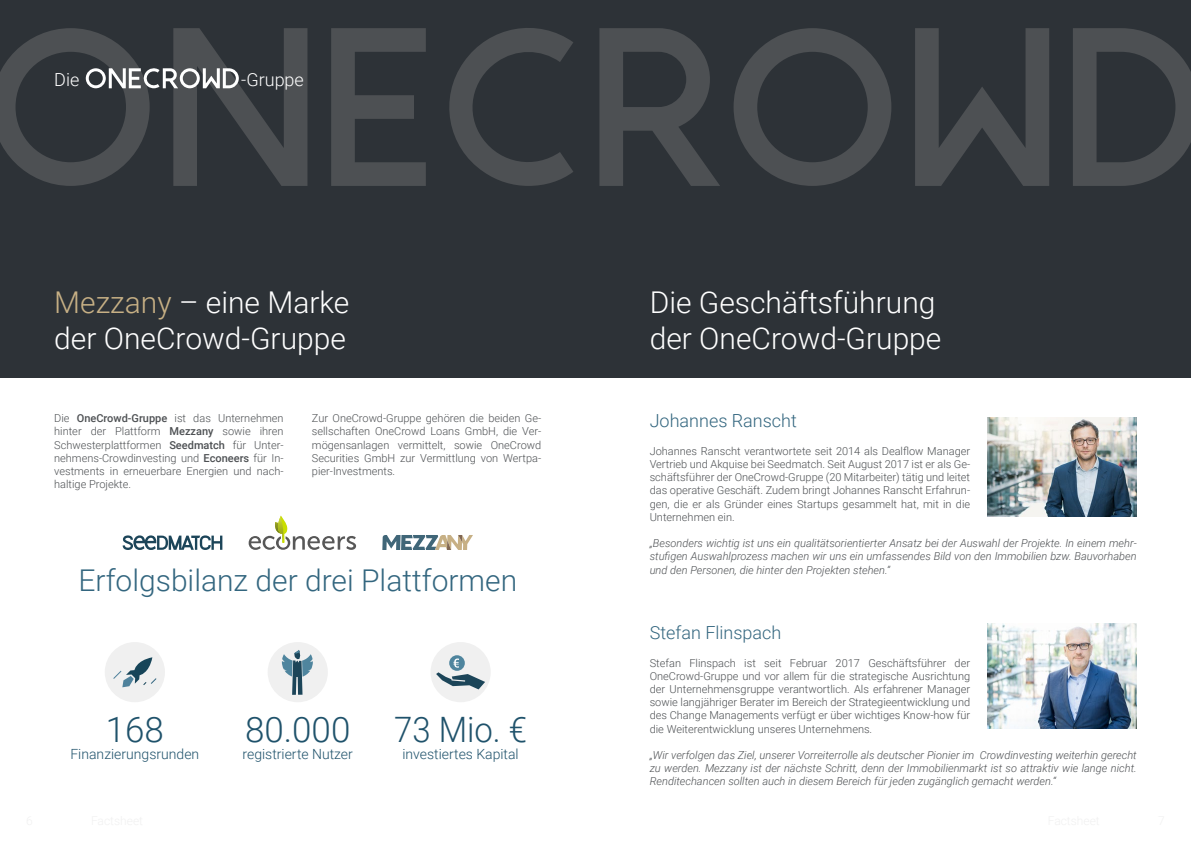
<style>
.page{position:relative;width:1191px;height:842px;background:#fff}
.page>*{position:absolute;margin:0;border:0;box-sizing:border-box;transform-origin:0 0}
.t1{font:300 35px "Roboto";color:#1f526b}
.t2{font:300 35px "Roboto";color:#1f526b;scale:.94 1}
.t3{font:300 30px/36px "Roboto";color:#fff}
.t4{font:300 30px "Roboto";color:#33667f}
.t5{font:300 18px "Roboto";color:#33667f}
.t6{font:300 18px "Roboto";color:#fff}
.t7{font:300 14px "Roboto";color:#1f526b}
.t8{font:300 11px/13.2px "Roboto";color:#4d5053;text-align:justify}
.t9{font:italic 300 11px/13.2px "Roboto";color:#4d5053;text-align:justify}
.s1{color:#c7b085}
.s2{font-weight:500}
</style>
<div class="page">
<div style="left:0;top:0;width:1191px;height:377px;background:#2d3237"></div>
<svg style="left:449px;top:28px;width:124px;height:158px"></svg>
<svg style="left:1073px;top:28px;width:118px;height:158px"></svg>
<svg style="left:733px;top:28px;width:158px;height:158px"></svg>
<svg style="left:915px;top:28px;width:134px;height:158px"></svg>
<svg style="left:599px;top:28px;width:121px;height:158px"></svg>
<svg style="left:331px;top:28px;width:95px;height:158px"></svg>
<div style="left:105px;top:642px;width:60px;height:60px;background:#f0f0f0;border-radius:50%"></div>
<svg style="left:113px;top:657px;width:43px;height:30px"></svg>
<div style="left:268px;top:642px;width:60px;height:60px;background:#f0f0f0;border-radius:50%"></div>
<svg style="left:282px;top:650px;width:31px;height:45px"></svg>
<div style="left:430px;top:642px;width:61px;height:60px;background:#f0f0f0;border-radius:50%"></div>
<svg style="left:449px;top:655px;width:16px;height:16px"></svg>
<svg style="left:436px;top:658px;width:49px;height:31px"></svg>
<svg style="left:0;top:28px;width:307px;height:158px"></svg>
<img style="left:987px;top:417px;width:149px;height:100px">
<img style="left:987px;top:623px;width:149px;height:106px">
<svg style="left:123px;top:535px;width:99px;height:15px"></svg>
<svg style="left:248px;top:516px;width:108px;height:34px"></svg>
<svg style="left:382px;top:535px;width:91px;height:15px"></svg>
<h3 class="t6" style="left:54px;top:67px;width:27px">Die</h3>
<h3 class="t6" style="left:241px;top:67px;width:64px">-Gruppe</h3>
<h2 class="t3" style="left:54px;top:283px;width:297px"><span class="s1">Mezzany</span> – eine Marke der OneCrowd-Gruppe</h2>
<p class="t8" style="left:54px;top:411px;width:231px">Die <span class="s2">OneCrowd-Gruppe</span> ist das Unternehmen hinter der Plattform <span class="s2">Mezzany</span> sowie ihren Schwesterplattformen <span class="s2">Seedmatch</span> für Unter&shy;nehmens-Crowdinvesting und <span class="s2">Econeers</span> für In&shy;vestments in erneuerbare Energien und nach&shy;haltige Projekte.</p>
<p class="t8" style="left:312px;top:411px;width:231px">Zur OneCrowd-Gruppe gehören die beiden Ge&shy;sellschaften OneCrowd Loans GmbH, die Ver&shy;mögensanlagen vermittelt, sowie OneCrowd Securities GmbH zur Vermittlung von Wertpa&shy;pier-Investments.</p>
<h2 class="t4" style="left:78px;top:559px;width:440px">Erfolgsbilanz der drei Plattformen</h2>
<h1 class="t1" style="left:106px;top:705px;width:60px">168</h1>
<p class="t7" style="left:70px;top:744px;width:130px">Finanzierungsrunden</p>
<h1 class="t1" style="left:245px;top:705px;width:107px">80.000</h1>
<p class="t7" style="left:242px;top:744px;width:112px">registrierte Nutzer</p>
<h1 class="t2" style="left:394px;top:705px;width:143px">73 Mio. €</h1>
<p class="t7" style="left:402px;top:744px;width:118px">investiertes Kapital</p>
<h2 class="t3" style="left:649px;top:283px;width:293px">Die Geschäftsführung der OneCrowd-Gruppe</h2>
<h3 class="t5" style="left:649px;top:408px;width:149px">Johannes Ranscht</h3>
<p class="t8" style="left:649px;top:444px;width:322px">Johannes Ranscht verantwortete seit 2014 als Dealflow Manager Vertrieb und Akquise bei Seedmatch. Seit August 2017 ist er als Ge&shy;schäftsführer der OneCrowd-Gruppe (20 Mitarbeiter) tätig und leitet das operative Geschäft. Zudem bringt Johannes Ranscht Erfahrun&shy;gen, die er als Gründer eines Startups gesammelt hat, mit in die Unternehmen ein.</p>
<p class="t9" style="left:649px;top:536px;width:488px">„Besonders wichtig ist uns ein qualitätsorientierter Ansatz bei der Auswahl der Projekte. In einem mehr&shy;stufigen Auswahlprozess machen wir uns ein umfassendes Bild von den Immobilien bzw. Bauvorhaben und den Personen, die hinter den Projekten stehen.”</p>
<h3 class="t5" style="left:649px;top:620px;width:133px">Stefan Flinspach</h3>
<p class="t8" style="left:649px;top:656px;width:322px">Stefan Flinspach ist seit Februar 2017 Geschäftsführer der OneCrowd-Gruppe und vor allem für die strategische Ausrichtung der Unternehmensgruppe verantwortlich. Als erfahrener Manager sowie langjähriger Berater im Bereich der Strategieentwicklung und des Change Managements verfügt er über wichtiges Know-how für die Weiterentwicklung unseres Unternehmens.</p>
<p class="t9" style="left:649px;top:748px;width:488px">„Wir verfolgen das Ziel, unserer Vorreiterrolle als deutscher Pionier im Crowdinvesting weiterhin gerecht zu werden. Mezzany ist der nächste Schritt, denn der Immobilienmarkt ist so attraktiv wie lange nicht.<br>Renditechancen sollten auch in diesem Bereich für jeden zugänglich gemacht werden.“</p>
</div>
